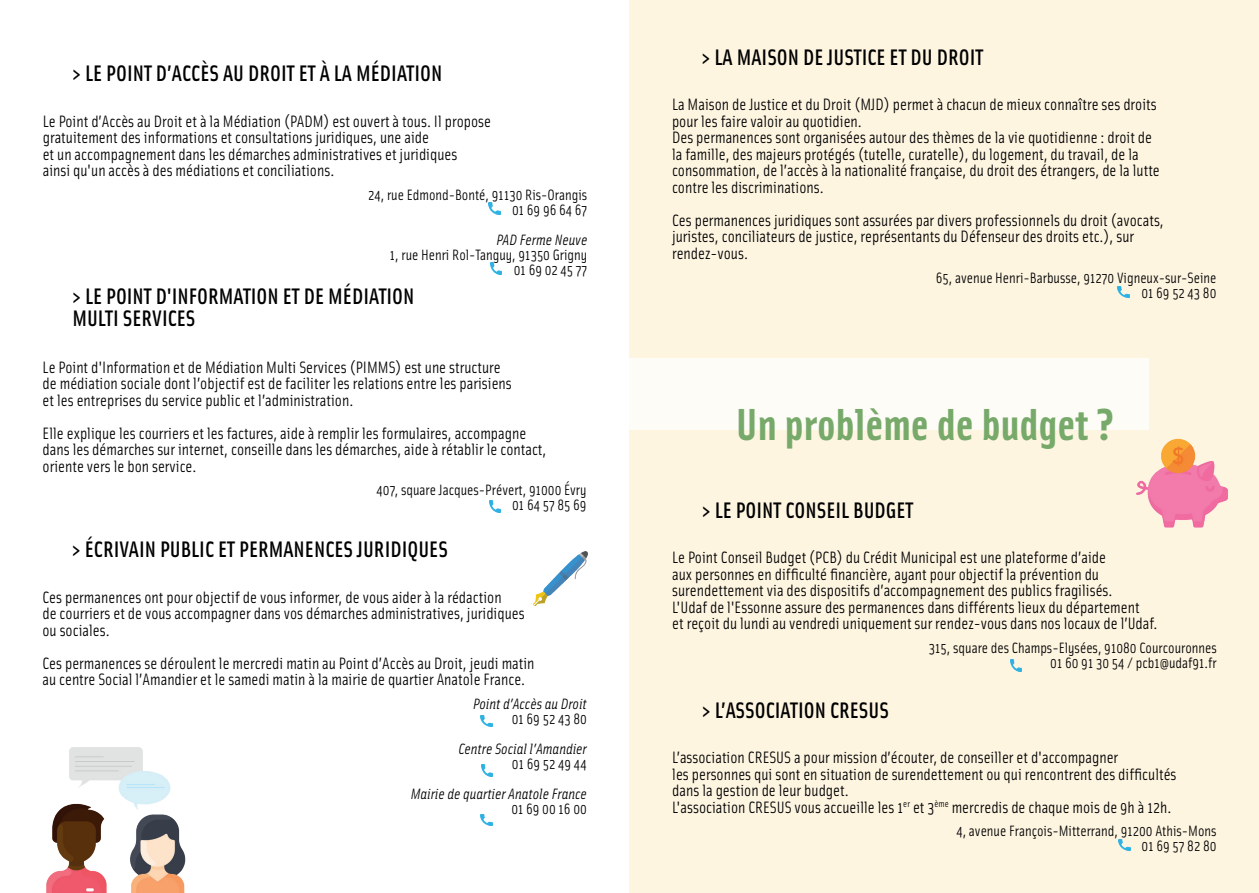
<style>
.page{position:relative;width:1259px;height:893px;background:#fff}
.page>*{position:absolute;margin:0;border:0;box-sizing:border-box;transform-origin:0 0}
.t1{font:700 45px "Solex";color:#77aa6a}
.t2{font:500 22.5px/22.5px "Solex";color:#000001}
.t3{font:16.5px/16.5px "Solex";color:#000001}
.t4{font:15px/15px "Solex";color:#000001;text-align:right}
.t5{font:italic 15px "Solex";color:#000001}
</style>
<div class="page">
<div style="left:629px;top:0;width:630px;height:893px;background:#fef5e1"></div>
<img style="left:46px;top:748px;width:140px;height:145px">
<img style="left:1136px;top:438px;width:91px;height:90px">
<div style="left:629px;top:359px;width:520px;height:71px;background:#fefcf7"></div>
<svg style="left:489px;top:501px;width:12px;height:11px"></svg>
<svg style="left:1010px;top:659px;width:12px;height:12px"></svg>
<svg style="left:1117px;top:286px;width:12px;height:12px"></svg>
<svg style="left:1118px;top:839px;width:12px;height:12px"></svg>
<img style="left:533px;top:551px;width:54px;height:54px">
<svg style="left:481px;top:715px;width:11px;height:12px"></svg>
<svg style="left:481px;top:765px;width:11px;height:11px"></svg>
<svg style="left:480px;top:814px;width:12px;height:12px"></svg>
<svg style="left:489px;top:203px;width:11px;height:11px"></svg>
<svg style="left:490px;top:263px;width:12px;height:11px"></svg>
<h2 class="t2" style="left:72px;top:61px;width:371px">&gt; LE POINT D’ACCÈS AU DROIT ET À LA MÉDIATION</h2>
<p class="t3" style="left:43px;top:112px;width:450px">Le Point d’Accès au Droit et à la Médiation (PADM) est ouvert à tous. Il propose gratuitement des informations et consultations juridiques, une aide<br>et un accompagnement dans les démarches administratives et juridiques<br>ainsi qu'un accès à des médiations et conciliations.</p>
<p class="t4" style="left:368px;top:186px;width:221px">24, rue Edmond-Bonté, 91130 Ris-Orangis<br>01 69 96 64 67</p>
<p class="t5" style="left:496px;top:230px;width:92px">PAD Ferme Neuve</p>
<p class="t4" style="left:390px;top:246px;width:199px">1, rue Henri Rol-Tanguy, 91350 Grigny<br>01 69 02 45 77</p>
<h2 class="t2" style="left:72px;top:284px;width:344px">&gt; LE POINT D'INFORMATION ET DE MÉDIATION<br>MULTI SERVICES</h2>
<p class="t3" style="left:43px;top:358px;width:471px">Le Point d'Information et de Médiation Multi Services (PIMMS) est une structure de médiation sociale dont l’objectif est de faciliter les relations entre les parisiens et les entreprises du service public et l’administration.</p>
<p class="t3" style="left:43px;top:424px;width:505px">Elle explique les courriers et les factures, aide à remplir les formulaires, accompagne dans les démarches sur internet, conseille dans les démarches, aide à rétablir le contact, oriente vers le bon service.</p>
<p class="t4" style="left:377px;top:481px;width:211px">407, square Jacques-Prévert, 91000 Évry<br>01 64 57 85 69</p>
<h2 class="t2" style="left:72px;top:537px;width:377px">&gt; ÉCRIVAIN PUBLIC ET PERMANENCES JURIDIQUES</h2>
<p class="t3" style="left:42px;top:588px;width:484px">Ces permanences ont pour objectif de vous informer, de vous aider à la rédaction<br>de courriers et de vous accompagner dans vos démarches administratives, juridiques ou sociales.</p>
<p class="t3" style="left:42px;top:654px;width:494px">Ces permanences se déroulent le mercredi matin au Point d’Accès au Droit, jeudi matin au centre Social l’Amandier et le samedi matin à la mairie de quartier Anatole France.</p>
<p class="t5" style="left:473px;top:694px;width:115px">Point d’Accès au Droit</p>
<p class="t4" style="left:512px;top:711px;width:77px">01 69 52 43 80</p>
<p class="t5" style="left:458px;top:739px;width:130px">Centre Social l’Amandier</p>
<p class="t4" style="left:512px;top:756px;width:76px">01 69 52 49 44</p>
<p class="t5" style="left:411px;top:784px;width:178px">Mairie de quartier Anatole France</p>
<p class="t4" style="left:511px;top:801px;width:77px">01 69 00 16 00</p>
<h2 class="t2" style="left:702px;top:45px;width:283px">&gt; LA MAISON DE JUSTICE ET DU DROIT</h2>
<p class="t3" style="left:672px;top:96px;width:489px">La Maison de Justice et du Droit (MJD) permet à chacun de mieux connaître ses droits pour les faire valoir au quotidien.<br>Des permanences sont organisées autour des thèmes de la vie quotidienne : droit de la famille, des majeurs protégés (tutelle, curatelle), du logement, du travail, de la consommation, de l’accès à la nationalité française, du droit des étrangers, de la lutte contre les discriminations.</p>
<p class="t3" style="left:672px;top:211px;width:493px">Ces permanences juridiques sont assurées par divers professionnels du droit (avocats, juristes, conciliateurs de justice, représentants du Défenseur des droits etc.), sur rendez-vous.</p>
<p class="t4" style="left:936px;top:270px;width:282px">65, avenue Henri-Barbusse, 91270 Vigneux-sur-Seine<br>01 69 52 43 80</p>
<h1 class="t1" style="left:736px;top:395px;width:380px">Un problème de budget ?</h1>
<h2 class="t2" style="left:702px;top:498px;width:213px">&gt; LE POINT CONSEIL BUDGET</h2>
<p class="t3" style="left:672px;top:549px;width:486px">Le Point Conseil Budget (PCB) du Crédit Municipal est une plateforme d’aide<br>aux personnes en difficulté financière, ayant pour objectif la prévention du surendettement via des dispositifs d’accompagnement des publics fragilisés.<br>L'Udaf de l'Essonne assure des permanences dans différents lieux du département<br>et reçoit du lundi au vendredi uniquement sur rendez-vous dans nos locaux de l’Udaf.</p>
<h2 class="t2" style="left:702px;top:698px;width:188px">&gt; L’ASSOCIATION CRESUS</h2>
<p class="t4" style="left:929px;top:640px;width:289px">315, square des Champs-Elysées, 91080 Courcouronnes<br>01 60 91 30 54 / pcb1@udaf91.fr</p>
<p class="t3" style="left:672px;top:749px;width:506px">L’association CRESUS a pour mission d’écouter, de conseiller et d'accompagner<br>les personnes qui sont en situation de surendettement ou qui rencontrent des difficultés dans la gestion de leur budget.<br>L'association CRESUS vous accueille les 1<sup>er</sup> et 3<sup>ème</sup> mercredis de chaque mois de 9h à 12h.</p>
<p class="t4" style="left:956px;top:823px;width:262px">4, avenue François-Mitterrand, 91200 Athis-Mons<br>01 69 57 82 80</p>
</div>
